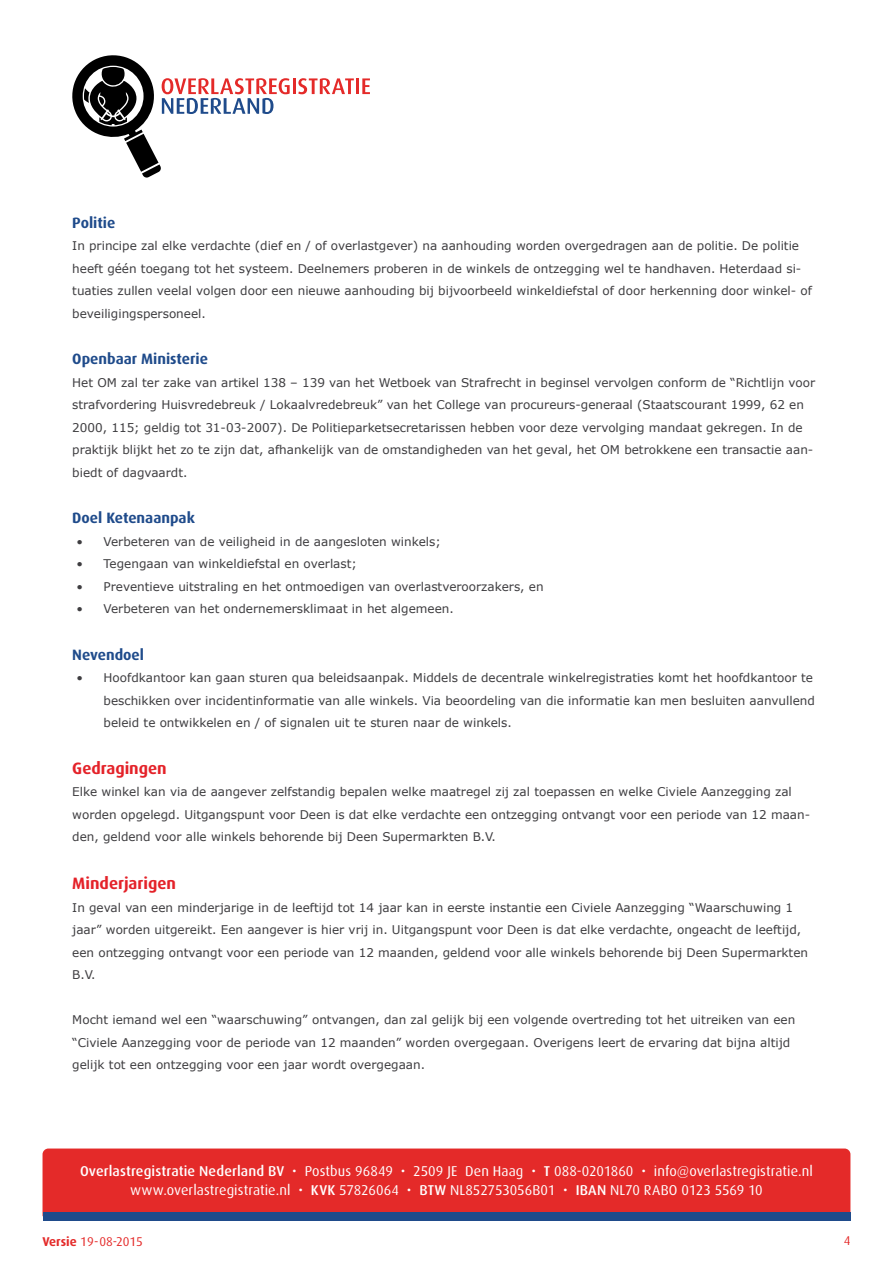
<style>
.page{position:relative;width:893px;height:1263px;background:#fff}
.page>*{position:absolute;margin:0;border:0;box-sizing:border-box;transform-origin:0 0}
.t1{font:700 16.5px "Dax";color:#e42229}
.t2{font:700 15px "Dax";color:#1f4b8b}
.t3{font:14.25px/19.5px "Dax";letter-spacing:.005em;color:#fff;text-align:center}
.t4{font:12.75px "Dax";color:#e42a29}
.t5{font:12px/22.5px "Verdana";color:#3e3d40}
.s1{font-weight:500}
.s2{font-weight:700}
</style>
<div class="page">
<div style="left:43px;top:1148px;width:807px;height:64px;background:#e42a29"></div>
<div style="left:43px;top:1212px;width:807px;height:8px;background:#1f4b8b"></div>
<hr style="left:293px;top:78px;width:3px;height:16px;background:#e42a29">
<svg style="left:298px;top:78px;width:56px;height:16px"></svg>
<hr style="left:356px;top:78px;width:3px;height:16px;background:#e42a29">
<svg style="left:362px;top:78px;width:8px;height:16px"></svg>
<svg style="left:72px;top:55px;width:218px;height:123px"></svg>
<p class="t2" style="left:72px;top:214px;width:45px">Politie</p>
<p class="t5" style="left:72px;top:234px;width:741px">In principe zal elke verdachte (dief en / of overlastgever) na aanhouding worden overgedragen aan de politie. De politie heeft géén toegang tot het systeem. Deelnemers proberen in de winkels de ontzegging wel te handhaven. Heterdaad si&shy;tuaties zullen veelal volgen door een nieuwe aanhouding bij bijvoorbeeld winkeldiefstal of door herkenning door winkel- of beveiligingspersoneel.</p>
<p class="t2" style="left:72px;top:350px;width:137px">Openbaar Ministerie</p>
<p class="t5" style="left:72px;top:371px;width:744px">Het OM zal ter zake van artikel 138 – 139 van het Wetboek van Strafrecht in beginsel vervolgen conform de “Richtlijn voor strafvordering Huisvredebreuk / Lokaalvredebreuk” van het College van procureurs-generaal (Staatscourant 1999, 62 en 2000, 115; geldig tot 31-03-2007). De Politieparketsecretarissen hebben voor deze vervolging mandaat gekregen. In de praktijk blijkt het zo te zijn dat, afhankelijk van de omstandigheden van het geval, het OM betrokkene een transactie aan&shy;biedt of dagvaardt.</p>
<p class="t2" style="left:72px;top:509px;width:124px">Doel Ketenaanpak</p>
<p class="t5" style="left:77px;top:530px;width:366px">• Verbeteren van de veiligheid in de aangesloten winkels;</p>
<p class="t5" style="left:77px;top:552px;width:282px">• Tegengaan van winkeldiefstal en overlast;</p>
<p class="t5" style="left:77px;top:575px;width:469px">• Preventieve uitstraling en het ontmoedigen van overlastveroorzakers, en</p>
<p class="t5" style="left:77px;top:597px;width:379px">• Verbeteren van het ondernemersklimaat in het algemeen.</p>
<p class="t2" style="left:72px;top:646px;width:73px">Nevendoel</p>
<p class="t5" style="left:104px;top:666px;width:713px;text-indent:-27px">• Hoofdkantoor kan gaan sturen qua beleidsaanpak. Middels de decentrale winkelregistraties komt het hoofdkantoor te beschikken over incidentinformatie van alle winkels. Via beoordeling van die informatie kan men besluiten aanvullend beleid te ontwikkelen en / of signalen uit te sturen naar de winkels.</p>
<h1 class="t1" style="left:72px;top:758px;width:96px">Gedragingen</h1>
<p class="t5" style="left:72px;top:780px;width:739px">Elke winkel kan via de aangever zelfstandig bepalen welke maatregel zij zal toepassen en welke Civiele Aanzegging zal worden opgelegd. Uitgangspunt voor Deen is dat elke verdachte een ontzegging ontvangt voor een periode van 12 maan&shy;den, geldend voor alle winkels behorende bij Deen Supermarkten B.V.</p>
<h1 class="t1" style="left:72px;top:874px;width:105px">Minderjarigen</h1>
<p class="t5" style="left:72px;top:896px;width:737px">In geval van een minderjarige in de leeftijd tot 14 jaar kan in eerste instantie een Civiele Aanzegging “Waarschuwing 1 jaar” worden uitgereikt. Een aangever is hier vrij in. Uitgangspunt voor Deen is dat elke verdachte, ongeacht de leeftijd, een ontzegging ontvangt voor een periode van 12 maanden, geldend voor alle winkels behorende bij Deen Supermarkten B.V.</p>
<p class="t5" style="left:72px;top:1008px;width:724px">Mocht iemand wel een “waarschuwing” ontvangen, dan zal gelijk bij een volgende overtreding tot het uitreiken van een “Civiele Aanzegging voor de periode van 12 maanden” worden overgegaan. Overigens leert de ervaring dat bijna altijd gelijk tot een ontzegging voor een jaar wordt overgegaan.</p>
<p class="t3" style="left:80px;top:1161px;width:734px"><span class="s1">Overlastregistratie Nederland BV</span> • Postbus 96849 • 2509 JE Den Haag • <span class="s1">T</span> 088-0201860 • info@overlastregistratie.nl www.overlastregistratie.nl • <span class="s1">KVK</span> 57826064 • <span class="s1">BTW</span> NL852753056B01 • <span class="s1">IBAN</span> NL70 RABO 0123 5569 10</p>
<p class="t4" style="left:43px;top:1235px;width:102px"><span class="s2">Versie</span> 19-08-2015</p>
<p class="t4" style="left:844px;top:1233px;width:8px">4</p>
</div>
